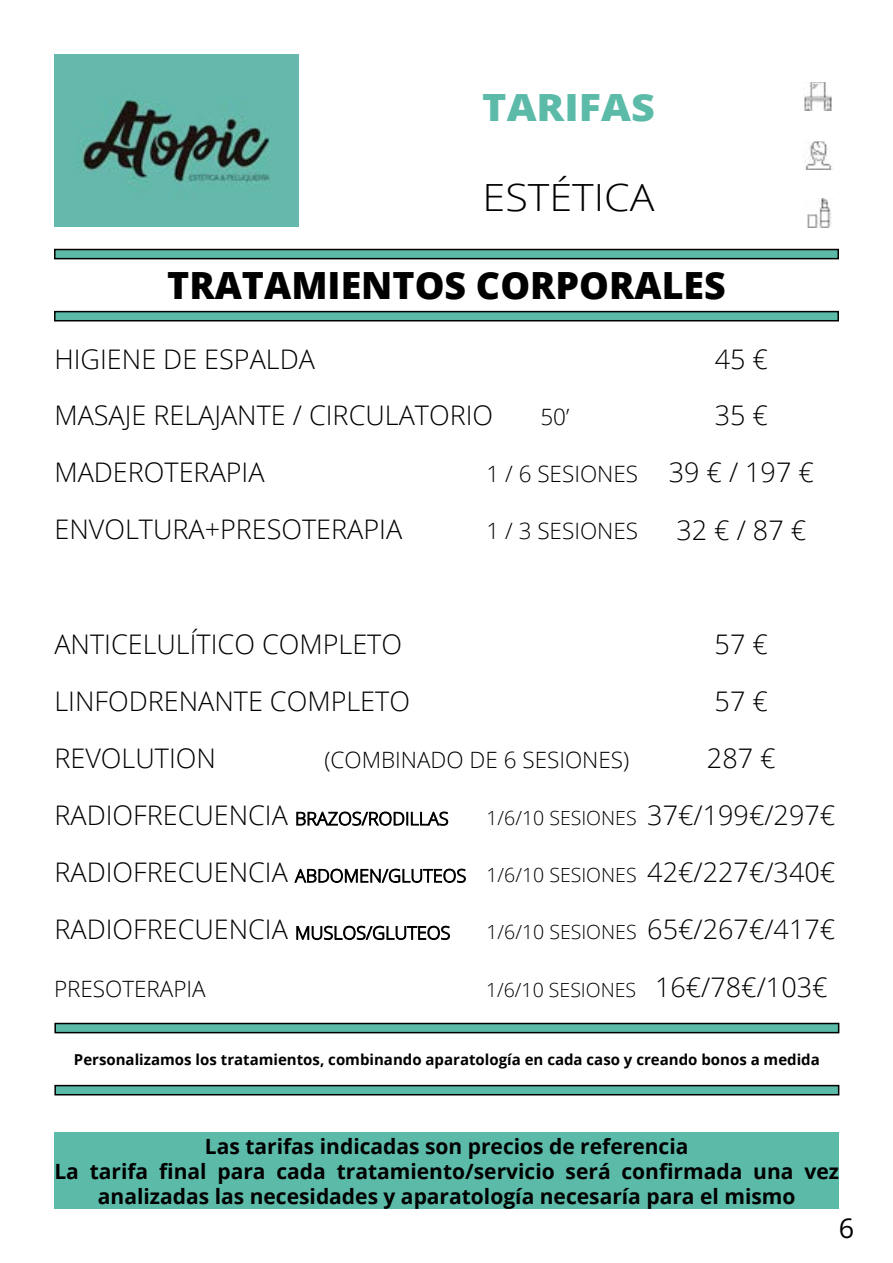
<style>
.page{position:relative;width:893px;height:1263px;background:#fff}
.page>*{position:absolute;margin:0;border:0;box-sizing:border-box;transform-origin:0 0}
.t1{font:800 37.5px "Open Sans";color:#000}
.t2{font:300 37.5px "Open Sans";color:#000;scale:1.1 1}
.t3{font:800 37.5px "Open Sans";color:#5bbaa8;scale:1.1 1}
.t4{font:300 27px/57.2px "Open Sans";color:#000}
.t5{font:27px "Open Sans";color:#000}
.t6{font:300 22.5px "Open Sans";color:#000}
.t7{font:700 21px/25.2px "Open Sans";color:#000;text-align:center}
.t8{font:300 19.5px "Open Sans";color:#000}
.t9{font:700 15px "Open Sans";color:#000}
.s1{font-size:18px}
.s2{font-size:19.5px}
.s3{font-size:27px}
</style>
<div class="page">
<div style="left:54px;top:1132px;width:785px;height:77px;background:#5bbaa8"></div>
<img style="left:54px;top:54px;width:244px;height:173px">
<div style="left:55px;top:249px;width:783px;height:10px;background:#5bbaa8"></div>
<div style="left:54px;top:249px;width:785px;height:10px;border:2px solid #000"></div>
<div style="left:55px;top:312px;width:783px;height:9px;background:#5bbaa8"></div>
<div style="left:54px;top:311px;width:785px;height:10px;border:2px solid #000"></div>
<div style="left:55px;top:1023px;width:784px;height:10px;background:#5bbaa8"></div>
<div style="left:54px;top:1023px;width:785px;height:10px;border:2px solid #000"></div>
<div style="left:55px;top:1085px;width:784px;height:10px;background:#5bbaa8"></div>
<div style="left:54px;top:1085px;width:785px;height:10px;border:2px solid #000"></div>
<img style="left:805px;top:141px;width:27px;height:28px">
<img style="left:806px;top:199px;width:25px;height:28px">
<img style="left:804px;top:82px;width:28px;height:29px">
<h1 class="t3" style="left:482px;top:79px;width:158px">TARIFAS</h1>
<h1 class="t2" style="left:483px;top:172px;width:158px">ESTÉTICA</h1>
<h1 class="t1" style="left:167px;top:257px;width:560px">TRATAMIENTOS CORPORALES</h1>
<p class="t4" style="left:54px;top:330px;width:262px">HIGIENE DE ESPALDA</p>
<p class="t4" style="left:715px;top:330px;width:55px">45 €</p>
<p class="t4" style="left:54px;top:386px;width:440px">MASAJE RELAJANTE / CIRCULATORIO</p>
<p class="t6" style="left:540px;top:402px;width:30px">50’</p>
<p class="t4" style="left:54px;top:443px;width:212px">MADEROTERAPIA</p>
<p class="t6" style="left:486px;top:459px;width:153px">1 / 6 SESIONES</p>
<p class="t4" style="left:54px;top:500px;width:349px">ENVOLTURA+PRESOTERAPIA</p>
<p class="t6" style="left:486px;top:516px;width:153px">1 / 3 SESIONES</p>
<p class="t4" style="left:669px;top:386px;width:147px;text-align:center">35 €<br>39 € / 197 €<br>32 € / 87 €</p>
<p class="t4" style="left:54px;top:615px;width:357px">ANTICELULÍTICO COMPLETO<br>LINFODRENANTE COMPLETO<br>REVOLUTION</p>
<p class="t4" style="left:647px;top:615px;width:190px;text-align:center">57 €<br>57 €<br>287 €<br>37€/199€/297€</p>
<p class="t6" style="left:324px;top:744px;width:306px">(COMBINADO DE 6 SESIONES)</p>
<p class="t4" style="left:54px;top:786px;width:396px">RADIOFRECUENCIA <span class="s1">BRAZOS/RODILLAS</span></p>
<p class="t8" style="left:486px;top:805px;width:152px">1/6/10 SESIONES</p>
<p class="t4" style="left:54px;top:843px;width:782px">RADIOFRECUENCIA <span class="s1">ABDOMEN/GLUTEOS</span> <span class="s2">1/6/10 SESIONES</span> 42€/227€/340€<br>RADIOFRECUENCIA <span class="s1">MUSLOS/GLUTEOS</span></p>
<p class="t4" style="left:647px;top:900px;width:190px">65€/267€/417€</p>
<p class="t8" style="left:486px;top:919px;width:152px">1/6/10 SESIONES</p>
<p class="t6" style="left:54px;top:973px;width:153px">PRESOTERAPIA</p>
<p class="t8" style="left:486px;top:976px;width:343px">1/6/10 SESIONES <span class="s3">16€/78€/103€</span></p>
<p class="t9" style="left:74px;top:1049px;width:747px">Personalizamos los tratamientos, combinando aparatología en cada caso y creando bonos a medida</p>
<p class="t7" style="left:54px;top:1133px;width:786px">Las tarifas indicadas son precios de referencia<br>La tarifa final para cada tratamiento/servicio será confirmada una vez analizadas las necesidades y aparatología necesaría para el mismo</p>
<p class="t5" style="left:839px;top:1210px;width:17px">6</p>
</div>
